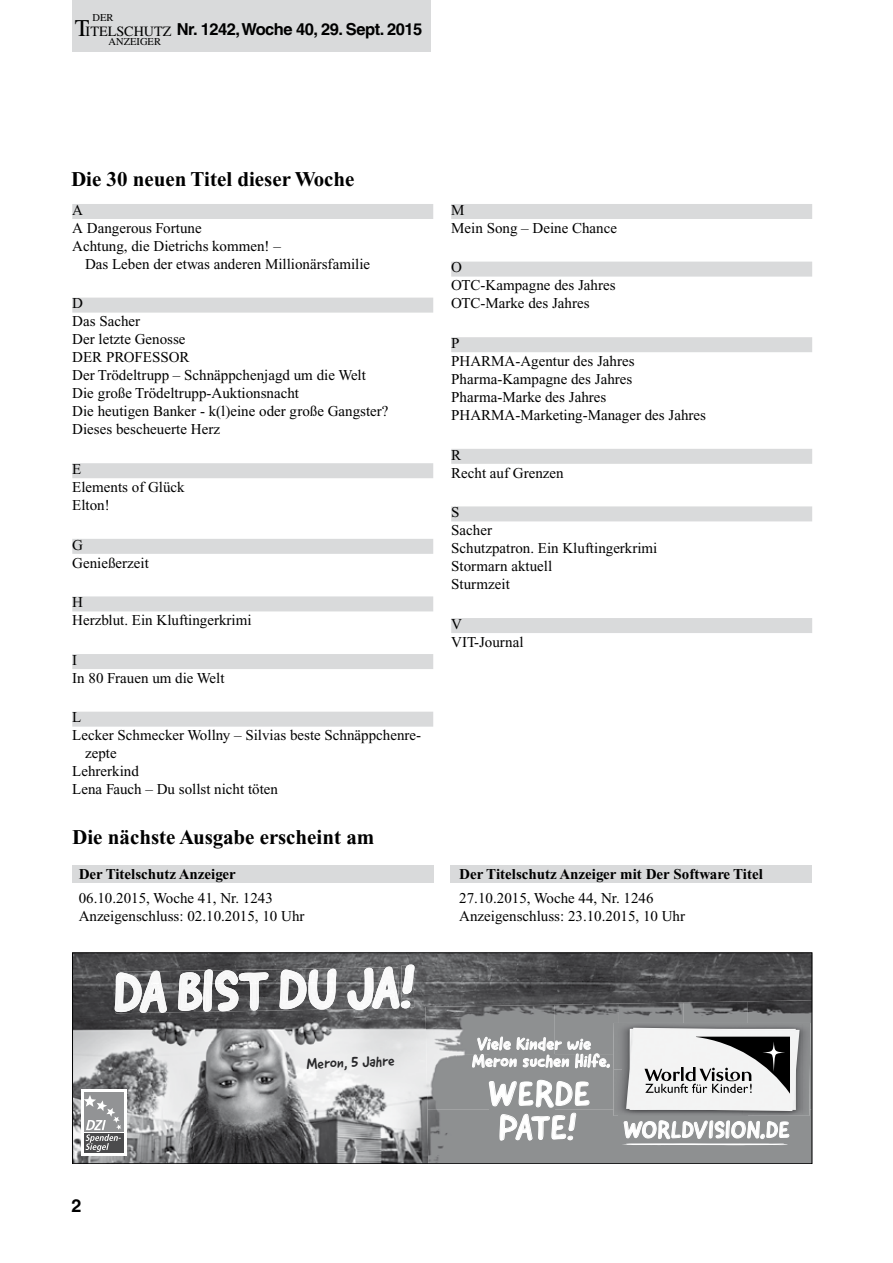
<style>
.page{position:relative;width:893px;height:1263px;background:#fff}
.page>*{position:absolute;margin:0;border:0;box-sizing:border-box;transform-origin:0 0}
.t1{font:35.4px/33.6px "Good Dog New";letter-spacing:.025em;color:#fff;text-align:center}
.t2{font:23.7px "Good Dog New";letter-spacing:.025em;color:#fff}
.t3{font:700 21px "Times New Roman";color:#000}
.t4{font:700 18px "Helvetica";color:#000}
.t5{font:17.25px/17.2px "Good Dog New";letter-spacing:.025em;color:#fff}
.t6{font:700 16.5px "Helvetica";letter-spacing:-.03em;color:#000}
.t7{font:15px/18px "Times New Roman";color:#000}
.t8{font:700 15px "Times New Roman";color:#000}
.t9{font:14.85px "Good Dog New";color:#28282a}
.t10{font:14.25px "Times";color:#000}
.t11{font:10.5px "Times";color:#000}
.s1{font-size:24px}
</style>
<div class="page">
<div style="left:72px;top:0;width:359px;height:51px;background:#d9dadb"></div>
<div style="left:72px;top:204px;width:361px;height:15px;background:#d9dadb"></div>
<div style="left:72px;top:298px;width:361px;height:15px;background:#d9dadb"></div>
<div style="left:72px;top:463px;width:361px;height:15px;background:#d9dadb"></div>
<div style="left:72px;top:539px;width:361px;height:15px;background:#d9dadb"></div>
<div style="left:72px;top:596px;width:361px;height:15px;background:#d9dadb"></div>
<div style="left:72px;top:654px;width:361px;height:15px;background:#d9dadb"></div>
<div style="left:72px;top:712px;width:361px;height:15px;background:#d9dadb"></div>
<div style="left:451px;top:204px;width:361px;height:15px;background:#d9dadb"></div>
<div style="left:451px;top:262px;width:361px;height:15px;background:#d9dadb"></div>
<div style="left:451px;top:337px;width:361px;height:15px;background:#d9dadb"></div>
<div style="left:451px;top:449px;width:361px;height:15px;background:#d9dadb"></div>
<div style="left:451px;top:506px;width:361px;height:15px;background:#d9dadb"></div>
<div style="left:451px;top:618px;width:361px;height:15px;background:#d9dadb"></div>
<img style="left:74px;top:954px;width:736px;height:208px">
<img style="left:426px;top:1005px;width:128px;height:50px">
<img style="left:554px;top:1003px;width:65px;height:52px">
<img style="left:619px;top:1001px;width:129px;height:22px">
<img style="left:748px;top:1000px;width:62px;height:23px">
<img style="left:426px;top:1055px;width:188px;height:54px">
<div style="left:427px;top:1109px;width:192px;height:53px;background:#8e9091"></div>
<img style="left:619px;top:1116px;width:129px;height:46px">
<img style="left:748px;top:1116px;width:62px;height:46px">
<img style="left:207px;top:967px;width:180px;height:45px">
<img style="left:159px;top:970px;width:44px;height:42px">
<img style="left:115px;top:971px;width:25px;height:42px">
<img style="left:347px;top:967px;width:52px;height:42px">
<img style="left:347px;top:968px;width:26px;height:41px">
<img style="left:307px;top:969px;width:29px;height:40px">
<img style="left:279px;top:969px;width:28px;height:40px">
<img style="left:215px;top:970px;width:23px;height:41px">
<img style="left:203px;top:970px;width:10px;height:42px">
<img style="left:140px;top:971px;width:27px;height:42px">
<img style="left:178px;top:972px;width:24px;height:39px">
<img style="left:239px;top:972px;width:30px;height:38px">
<img style="left:116px;top:972px;width:26px;height:40px">
<svg style="left:328px;top:972px;width:7px;height:5px"></svg>
<img style="left:286px;top:976px;width:15px;height:27px">
<img style="left:121px;top:979px;width:15px;height:27px">
<svg style="left:383px;top:980px;width:7px;height:12px"></svg>
<svg style="left:150px;top:984px;width:8px;height:12px"></svg>
<img style="left:185px;top:1003px;width:11px;height:2px">
<svg style="left:185px;top:977px;width:15px;height:26px"></svg>
<svg style="left:372px;top:1006px;width:5px;height:4px"></svg>
<svg style="left:140px;top:1010px;width:4px;height:4px"></svg>
<svg style="left:407px;top:964px;width:8px;height:10px"></svg>
<img style="left:401px;top:965px;width:13px;height:42px">
<img style="left:402px;top:965px;width:12px;height:29px">
<svg style="left:393px;top:1000px;width:17px;height:9px"></svg>
<svg style="left:81px;top:1089px;width:45px;height:67px"></svg>
<div style="left:84px;top:1093px;width:39px;height:39px;background:#929395"></div>
<div style="left:84px;top:1133px;width:39px;height:20px;background:#4b4b4d"></div>
<svg style="left:84px;top:1095px;width:37px;height:57px"></svg>
<svg style="left:472px;top:1034px;width:138px;height:40px;background:#a5a6a7"></svg>
<svg style="left:489px;top:1080px;width:100px;height:61px;background:#a0a1a2"></svg>
<img style="left:614px;top:1023px;width:196px;height:93px">
<img style="left:623px;top:1025px;width:179px;height:89px">
<img style="left:626px;top:1028px;width:173px;height:83px">
<svg style="left:644px;top:1037px;width:146px;height:57px"></svg>
<svg style="left:621px;top:1102px;width:168px;height:56px"></svg>
<div style="left:72px;top:952px;width:740px;height:212px;border:1px solid #000"></div>
<div style="left:451px;top:865px;width:361px;height:18px;background:#d9dadb"></div>
<div style="left:72px;top:865px;width:362px;height:18px;background:#d9dadb"></div>
<p class="t11" style="left:93px;top:12px;width:22px">DER</p>
<p class="t10" style="left:75px;top:23px;width:98px"><span class="s1">T</span>ITELSCHUTZ</p>
<p class="t11" style="left:109px;top:35px;width:54px">ANZEIGER</p>
<p class="t6" style="left:177px;top:20px;width:247px">Nr. 1242, Woche 40, 29. Sept. 2015</p>
<h3 class="t3" style="left:71px;top:168px;width:285px">Die 30 neuen Titel dieser Woche</h3>
<p class="t7" style="left:72px;top:201px;width:12px">A</p>
<p class="t7" style="left:72px;top:219px;width:131px">A Dangerous Fortune</p>
<p class="t7" style="left:72px;top:237px;width:210px">Achtung, die Dietrichs kommen! –</p>
<p class="t7" style="left:85px;top:255px;width:287px">Das Leben der etwas anderen Millionärsfamilie</p>
<p class="t7" style="left:72px;top:294px;width:318px">D<br>Das Sacher<br>Der letzte Genosse<br>DER PROFESSOR<br>Der Trödeltrupp – Schnäppchenjagd um die Welt<br>Die große Trödeltrupp-Auktionsnacht<br>Die heutigen Banker - k(l)eine oder große Gangster?<br>Dieses bescheuerte Herz</p>
<p class="t7" style="left:72px;top:460px;width:114px">E<br>Elements of Glück<br>Elton!</p>
<p class="t7" style="left:72px;top:536px;width:78px">G<br>Genießerzeit</p>
<p class="t7" style="left:72px;top:593px;width:181px">H<br>Herzblut. Ein Kluftingerkrimi</p>
<p class="t7" style="left:72px;top:651px;width:154px">I<br>In 80 Frauen um die Welt</p>
<p class="t7" style="left:72px;top:708px;width:11px">L</p>
<p class="t7" style="left:72px;top:726px;width:350px">Lecker Schmecker Wollny – Silvias beste Schnäppchenre-</p>
<p class="t7" style="left:85px;top:744px;width:33px">zepte</p>
<p class="t7" style="left:72px;top:762px;width:68px">Lehrerkind</p>
<p class="t7" style="left:72px;top:780px;width:207px">Lena Fauch – Du sollst nicht töten</p>
<h3 class="t3" style="left:72px;top:826px;width:304px">Die nächste Ausgabe erscheint am</h3>
<p class="t7" style="left:451px;top:201px;width:167px">M<br>Mein Song – Deine Chance</p>
<p class="t7" style="left:451px;top:258px;width:166px">O<br>OTC-Kampagne des Jahres<br>OTC-Marke des Jahres</p>
<p class="t7" style="left:451px;top:334px;width:256px">P<br>PHARMA-Agentur des Jahres<br>Pharma-Kampagne des Jahres<br>Pharma-Marke des Jahres<br>PHARMA-Marketing-Manager des Jahres</p>
<p class="t7" style="left:451px;top:446px;width:114px">R<br>Recht auf Grenzen</p>
<p class="t7" style="left:451px;top:503px;width:208px">S<br>Sacher<br>Schutzpatron. Ein Kluftingerkrimi<br>Stormarn aktuell<br>Sturmzeit</p>
<p class="t7" style="left:451px;top:615px;width:74px">V<br>VIT-Journal</p>
<p class="t8" style="left:79px;top:865px;width:159px">Der Titelschutz Anzeiger</p>
<p class="t8" style="left:459px;top:865px;width:305px">Der Titelschutz Anzeiger mit Der Software Titel</p>
<p class="t7" style="left:79px;top:889px;width:196px">06.10.2015, Woche 41, Nr. 1243</p>
<p class="t7" style="left:459px;top:889px;width:196px">27.10.2015, Woche 44, Nr. 1246</p>
<p class="t7" style="left:79px;top:907px;width:227px">Anzeigenschluss: 02.10.2015, 10 Uhr</p>
<p class="t7" style="left:459px;top:907px;width:227px">Anzeigenschluss: 23.10.2015, 10 Uhr</p>
<p class="t4" style="left:71px;top:1194px;width:12px">2</p>
<p class="t9" style="left:306px;top:1054px;width:89px;rotate:-2deg">Meron, 5 Jahre</p>
<p class="t5" style="left:472px;top:1035px;width:140px;text-indent:5px">Viele Kinder wie<br>Meron suchen Hilfe.</p>
<h1 class="t1" style="left:488px;top:1077px;width:103px">WERDE<br>PATE!</h1>
<h2 class="t2" style="left:623px;top:1114px;width:168px">WORLDVISION.DE</h2>
</div>
